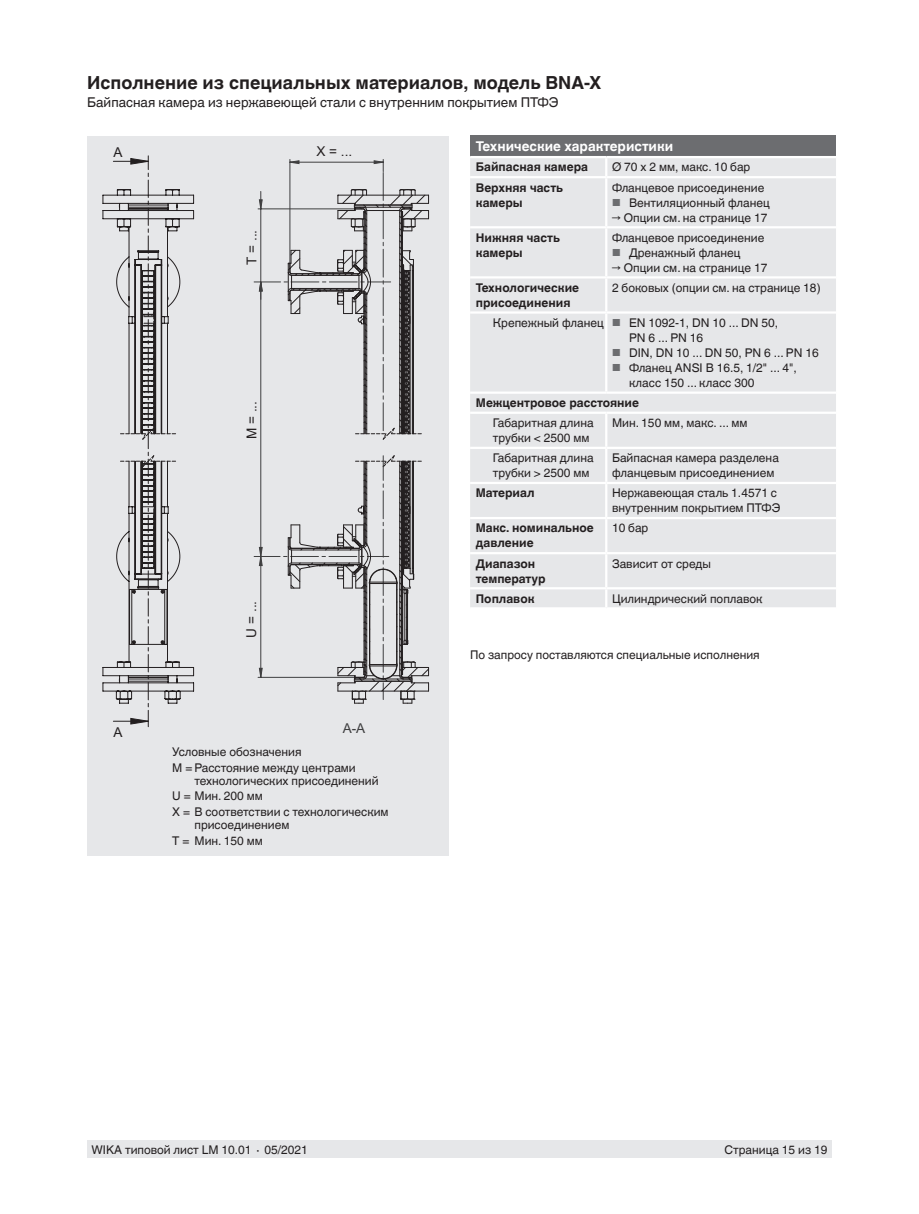
<style>
.page{position:relative;width:919px;height:1214px;background:#fff}
.page>*{position:absolute;margin:0;border:0;box-sizing:border-box;transform-origin:0 0}
.t1{font:700 18px "Helvetica World";color:#231f20}
.t2{font:13.5px "Helvetica World";color:#231f20}
.t3{font:700 13.5px "Helvetica World";color:#fff}
.t4{font:13.5px "Arial";color:#231f20}
.t5{font:13.5px "Arial";color:#3f3f40}
.t6{font:13.2px "Arial Narrow";color:#231f20}
.t7{font:12px/15px "Helvetica World";color:#231f20}
.t8{font:700 12px/15px "Helvetica World";color:#231f20}
.s1{font-size:10.2px;color:#6c6d70}
</style>
<div class="page">
<div style="left:87px;top:1140px;width:744px;height:17px;background:#e6e7e9"></div>
<div style="left:87px;top:136px;width:362px;height:719px;background:#e6e7e9"></div>
<hr style="left:113px;top:161px;width:35px;height:1px;background:#231f20">
<hr style="left:113px;top:720px;width:35px;height:1px;background:#231f20">
<hr style="left:97px;top:877px;width:341px;height:1px;background:#231f20">
<hr style="left:97px;top:863px;width:341px;height:1px;background:#231f20">
<hr style="left:97px;top:138px;width:1px;height:606px;background:#231f20">
<hr style="left:97px;top:138px;width:341px;height:1px;background:#231f20">
<hr style="left:918px;top:138px;width:1px;height:606px;background:#231f20">
<hr style="left:97px;top:849px;width:341px;height:1px;background:#231f20">
<svg style="left:120px;top:156px;width:29px;height:570px"></svg>
<svg style="left:102px;top:189px;width:92px;height:515px"></svg>
<svg style="left:254px;top:159px;width:175px;height:544px"></svg>
<div style="left:470px;top:136px;width:366px;height:21px;background:#6c6d70"></div>
<div style="left:470px;top:158px;width:366px;height:449px;background:#e6e7e9"></div>
<div style="left:470px;top:278px;width:366px;height:113px;background:#e6e7e9"></div>
<hr style="left:470px;top:226px;width:136px;height:2px;background:#fff">
<hr style="left:470px;top:276px;width:136px;height:2px;background:#fff">
<hr style="left:470px;top:311px;width:136px;height:3px;background:#fff">
<hr style="left:470px;top:447px;width:136px;height:2px;background:#fff">
<hr style="left:470px;top:482px;width:136px;height:2px;background:#fff">
<hr style="left:605px;top:228px;width:2px;height:48px;background:#fff">
<hr style="left:605px;top:278px;width:2px;height:33px;background:#fff">
<hr style="left:605px;top:314px;width:2px;height:77px;background:#fff">
<hr style="left:605px;top:414px;width:2px;height:33px;background:#fff">
<hr style="left:605px;top:449px;width:2px;height:33px;background:#fff">
<svg style="left:605px;top:158px;width:2px;height:18px"></svg>
<hr style="left:605px;top:178px;width:2px;height:48px;background:#fff">
<hr style="left:606px;top:176px;width:230px;height:2px;background:#fff">
<hr style="left:606px;top:226px;width:230px;height:2px;background:#fff">
<hr style="left:606px;top:276px;width:230px;height:2px;background:#fff">
<hr style="left:606px;top:311px;width:230px;height:3px;background:#fff">
<hr style="left:606px;top:447px;width:230px;height:2px;background:#fff">
<hr style="left:606px;top:482px;width:230px;height:2px;background:#fff">
<hr style="left:470px;top:176px;width:136px;height:2px;background:#fff">
<hr style="left:605px;top:484px;width:2px;height:33px;background:#fff">
<hr style="left:470px;top:517px;width:136px;height:2px;background:#fff">
<hr style="left:606px;top:517px;width:230px;height:2px;background:#fff">
<hr style="left:605px;top:519px;width:2px;height:33px;background:#fff">
<hr style="left:470px;top:552px;width:136px;height:2px;background:#fff">
<hr style="left:606px;top:552px;width:230px;height:2px;background:#fff">
<hr style="left:605px;top:554px;width:2px;height:33px;background:#fff">
<hr style="left:470px;top:587px;width:136px;height:2px;background:#fff">
<hr style="left:606px;top:587px;width:230px;height:2px;background:#fff">
<svg style="left:605px;top:589px;width:2px;height:18px"></svg>
<hr style="left:470px;top:156px;width:136px;height:2px;background:#fff">
<hr style="left:606px;top:156px;width:230px;height:2px;background:#fff">
<hr style="left:470px;top:391px;width:136px;height:3px;background:#fff">
<hr style="left:606px;top:391px;width:230px;height:3px;background:#fff">
<hr style="left:470px;top:411px;width:136px;height:3px;background:#fff">
<hr style="left:606px;top:411px;width:230px;height:3px;background:#fff">
<h1 class="t1" style="left:87px;top:73px;width:515px">Исполнение из специальных материалов, модель BNA-X</h1>
<p class="t2" style="left:87px;top:95px;width:473px">Байпасная камера из нержавеющей стали с внутренним покрытием ПТФЭ</p>
<p class="t6" style="left:116px;top:73px;width:8px">1</p>
<p class="t6" style="left:230px;top:73px;width:8px">2</p>
<p class="t6" style="left:368px;top:73px;width:8px">3</p>
<p class="t6" style="left:507px;top:73px;width:8px">4</p>
<p class="t4" style="left:113px;top:142px;width:11px">A</p>
<p class="t4" style="left:316px;top:142px;width:37px">X = ...</p>
<p class="t4" style="left:242px;top:265px;width:37px;rotate:-90deg">T = ...</p>
<p class="t4" style="left:242px;top:439px;width:40px;rotate:-90deg">M = ...</p>
<p class="t4" style="left:242px;top:637px;width:38px;rotate:-90deg">U = ...</p>
<p class="t4" style="left:113px;top:723px;width:11px">A</p>
<p class="t5" style="left:342px;top:719px;width:24px">A-A</p>
<p class="t7" style="left:172px;top:744px;width:185px;line-height:15.5px">Условные обозначения<br>M = Расстояние между центрами</p>
<p class="t7" style="left:172px;top:773px;width:218px;line-height:15.5px;text-indent:22px">технологических присоединений<br>U = Мин. 200 мм<br>X = В соответствии с технологическим</p>
<p class="t7" style="left:172px;top:817px;width:119px;line-height:15.5px;text-indent:22px">присоединением<br>T = Мин. 150 мм</p>
<p class="t3" style="left:476px;top:139px;width:199px">Технические характеристики</p>
<p class="t8" style="left:476px;top:160px;width:114px">Байпасная камера</p>
<p class="t7" style="left:612px;top:160px;width:140px">Ø 70 x 2 мм, макс. 10 бар</p>
<p class="t8" style="left:476px;top:180px;width:89px">Верхняя часть камеры</p>
<p class="t7" style="left:612px;top:180px;width:154px">Фланцевое присоединение</p>
<p class="t7" style="left:612px;top:195px;width:159px"><span class="s1">■</span> Вентиляционный фланец</p>
<p class="t7" style="left:612px;top:210px;width:157px">→ Опции см. на странице 17</p>
<p class="t8" style="left:476px;top:230px;width:85px">Нижняя часть камеры</p>
<p class="t7" style="left:612px;top:230px;width:154px">Фланцевое присоединение</p>
<p class="t7" style="left:612px;top:245px;width:130px"><span class="s1">■</span> Дренажный фланец</p>
<p class="t7" style="left:612px;top:260px;width:157px">→ Опции см. на странице 17</p>
<p class="t8" style="left:476px;top:280px;width:105px">Технологические присоединения</p>
<p class="t7" style="left:612px;top:280px;width:210px">2 боковых (опции см. на странице 18)</p>
<p class="t7" style="left:629px;top:315px;width:150px;text-indent:-136px">Крепежный фланец <span class="s1">■</span> EN 1092-1, DN 10 ... DN 50,<br>PN 6 ... PN 16</p>
<p class="t7" style="left:612px;top:345px;width:208px"><span class="s1">■</span> DIN, DN 10 ... DN 50, PN 6 ... PN 16</p>
<p class="t7" style="left:629px;top:360px;width:169px;text-indent:-17px"><span class="s1">■</span> Фланец ANSI B 16.5, 1/2" ... 4", класс 150 ... класс 300</p>
<p class="t8" style="left:476px;top:395px;width:165px">Межцентровое расстояние</p>
<p class="t7" style="left:493px;top:415px;width:102px">Габаритная длина трубки &lt; 2500 мм</p>
<p class="t7" style="left:612px;top:415px;width:137px">Мин. 150 мм, макс. ... мм</p>
<p class="t7" style="left:493px;top:450px;width:102px">Габаритная длина трубки &gt; 2500 мм</p>
<p class="t7" style="left:612px;top:450px;width:168px">Байпасная камера разделена фланцевым присоединением</p>
<p class="t8" style="left:476px;top:485px;width:60px">Материал</p>
<p class="t7" style="left:612px;top:485px;width:170px">Нержавеющая сталь 1.4571 с внутренним покрытием ПТФЭ</p>
<p class="t8" style="left:476px;top:521px;width:119px">Макс. номинальное давление</p>
<p class="t7" style="left:612px;top:521px;width:38px">10 бар</p>
<p class="t8" style="left:476px;top:556px;width:71px">Диапазон температур</p>
<p class="t7" style="left:612px;top:556px;width:100px">Зависит от среды</p>
<p class="t8" style="left:476px;top:591px;width:60px">Поплавок</p>
<p class="t7" style="left:612px;top:591px;width:152px">Цилиндрический поплавок</p>
<p class="t7" style="left:470px;top:648px;width:291px">По запросу поставляются специальные исполнения</p>
<p class="t7" style="left:91px;top:1142px;width:218px">WIKA типовой лист LM 10.01 ∙ 05/2021</p>
<p class="t7" style="left:724px;top:1142px;width:104px">Страница 15 из 19</p>
</div>
